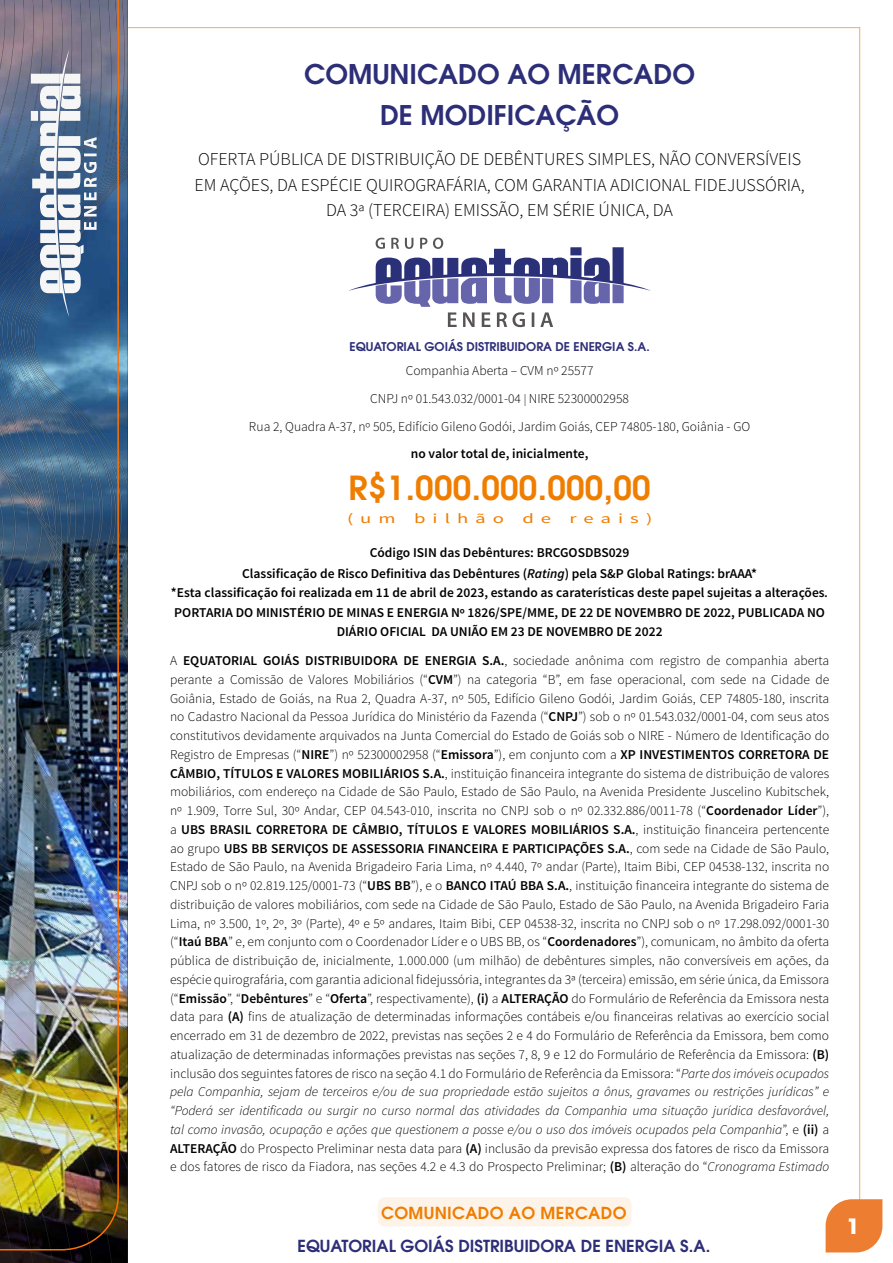
<style>
.page{position:relative;width:893px;height:1263px;background:#fff}
.page>*{position:absolute;margin:0;border:0;box-sizing:border-box;transform-origin:0 0}
.t1{font:600 33px "ITC Avant Garde Pro";letter-spacing:.01em;color:#ef7d00}
.t2{font:600 27px/41.4px "ITC Avant Garde Pro";color:#2d2e78;text-align:center}
.t3{font:700 21px "ITC Avant Garde Pro";color:#fff}
.t4{font:300 18px/25.2px "Source Sans Pro";color:#000;text-align:center}
.t5{font:600 16.5px "ITC Avant Garde Pro";color:#2d2e78}
.t6{font:600 16.5px "ITC Avant Garde Pro";letter-spacing:.02em;color:#ef7d00}
.t7{font:13.8px "Source Sans Pro";letter-spacing:.34em;color:#ef7d00;scale:1.5 1}
.t8{font:300 13.5px/18.8px "Source Sans Pro";color:#000;text-align:center}
.t9{font:600 13.5px/20.4px "Source Sans Pro";color:#000;text-align:center}
.t10{font:600 12px "ITC Avant Garde Pro";color:#2d2e78}
.s1{font-size:12px}
.s2{font-style:italic}
.s3{font-weight:300}
.s4{font-weight:600}
</style>
<div class="page">
<hr style="left:859px;top:27px;width:1px;height:1177px;background:#ef7d00">
<div style="left:378px;top:1197px;width:253px;height:29px;background:#fef3e8;border-radius:6px"></div>
<svg style="left:826px;top:1199px;width:56px;height:53px;background:#ee8945"></svg>
<hr style="left:60px;top:27px;width:799px;height:1px;background:#ef7d00">
<img style="left:125px;top:0;width:3px;height:104px">
<img style="left:0;top:1250px;width:112px;height:13px">
<img style="left:119px;top:1170px;width:9px;height:69px">
<img style="left:119px;top:978px;width:9px;height:33px">
<img style="left:119px;top:0;width:6px;height:104px">
<img style="left:119px;top:863px;width:9px;height:105px">
<img style="left:119px;top:104px;width:9px;height:29px">
<img style="left:119px;top:133px;width:9px;height:15px">
<img style="left:119px;top:148px;width:9px;height:8px">
<img style="left:119px;top:156px;width:9px;height:6px">
<img style="left:119px;top:162px;width:9px;height:5px">
<img style="left:119px;top:722px;width:9px;height:56px">
<svg style="left:119px;top:168px;width:9px;height:7px"></svg>
<img style="left:119px;top:661px;width:9px;height:61px">
<img style="left:119px;top:587px;width:9px;height:55px">
<img style="left:119px;top:175px;width:9px;height:400px">
<img style="left:0;top:0;width:119px;height:1250px">
<svg style="left:31px;top:50px;width:66px;height:267px"></svg>
<svg style="left:349px;top:238px;width:302px;height:89px"></svg>
<h2 class="t2" style="left:304px;top:53px;width:392px">COMUNICADO AO MERCADO<br>DE MODIFICAÇÃO</h2>
<h3 class="t4" style="left:195px;top:147px;width:612px">OFERTA PÚBLICA DE DISTRIBUIÇÃO DE DEBÊNTURES SIMPLES, NÃO CONVERSÍVEIS<br>EM AÇÕES, DA ESPÉCIE QUIROGRAFÁRIA, COM GARANTIA ADICIONAL FIDEJUSSÓRIA,<br>DA 3ª (TERCEIRA) EMISSÃO, EM SÉRIE ÚNICA, DA</h3>
<p class="t10" style="left:350px;top:339px;width:302px">EQUATORIAL GOIÁS DISTRIBUIDORA DE ENERGIA S.A.</p>
<p class="t8" style="left:249px;top:356px;width:503px;line-height:27.9px">Companhia Aberta – CVM nº 25577<br>CNPJ nº 01.543.032/0001-04 <span class="s1">|</span> NIRE 52300002958<br>Rua 2, Quadra A-37, nº 505, Edifício Gileno Godói, Jardim Goiás, CEP 74805-180, Goiânia - GO</p>
<p class="t9" style="left:411px;top:444px;width:179px">no valor total de, inicialmente,</p>
<h1 class="t1" style="left:349px;top:466px;width:303px">R$1.000.000.000,00</h1>
<p class="t7" style="left:347px;top:510px;width:34px">(um</p>
<p class="t7" style="left:414px;top:510px;width:62px">bilhão</p>
<p class="t7" style="left:522px;top:510px;width:21px">d e</p>
<p class="t7" style="left:569px;top:510px;width:57px">reais)</p>
<p class="t9" style="left:242px;top:543px;width:517px">Código ISIN das Debêntures: BRCGOSDBS029<br>Classificação de Risco Definitiva das Debêntures (<span class="s2">Rating</span>) pela S&amp;P Global Ratings: brAAA*</p>
<p class="t9" style="left:171px;top:582px;width:659px;text-align:left">*Esta classificação foi realizada em 11 de abril de 2023, estando as caraterísticas deste papel sujeitas a alterações<span class="s2">.<br></span>PORTARIA DO MINISTÉRIO DE MINAS E ENERGIA Nº 1826/SPE/MME, DE 22 DE NOVEMBRO DE 2022, PUBLICADA NO</p>
<p class="t9" style="left:170px;top:617px;width:661px;line-height:29.2px">DIÁRIO OFICIAL DA UNIÃO EM 23 DE NOVEMBRO DE 2022<br><span class="s3">A</span> EQUATORIAL GOIÁS DISTRIBUIDORA DE ENERGIA S.A.<span class="s3">, sociedade anônima com registro de companhia aberta</span></p>
<p class="t8" style="left:170px;top:670px;width:661px;text-align:justify">perante a Comissão de Valores Mobiliários (“<span class="s4">CVM</span>”) na categoria “B”, em fase operacional, com sede na Cidade de Goiânia, Estado de Goiás, na Rua 2, Quadra A-37, nº 505, Edifício Gileno Godói, Jardim Goiás, CEP 74805-180, inscrita no Cadastro Nacional da Pessoa Jurídica do Ministério da Fazenda (“<span class="s4">CNPJ</span>”) sob o nº 01.543.032/0001-04, com seus atos constitutivos devidamente arquivados na Junta Comercial do Estado de Goiás sob o NIRE - Número de Identificação do Registro de Empresas (“<span class="s4">NIRE</span>”) nº 52300002958 (“<span class="s4">Emissora</span>”), em conjunto com a <span class="s4">XP INVESTIMENTOS CORRETORA DE CÂMBIO, TÍTULOS E VALORES MOBILIÁRIOS S.A.</span>, instituição financeira integrante do sistema de distribuição de valores mobiliários, com endereço na Cidade de São Paulo, Estado de São Paulo, na Avenida Presidente Juscelino Kubitschek, nº 1.909, Torre Sul, 30º Andar, CEP 04.543-010, inscrita no CNPJ sob o nº 02.332.886/0011-78 (“<span class="s4">Coordenador Líder</span>”), a <span class="s4">UBS BRASIL CORRETORA DE CÂMBIO, TÍTULOS E VALORES MOBILIÁRIOS S.A.</span>, instituição financeira pertencente ao grupo <span class="s4">UBS BB SERVIÇOS DE ASSESSORIA FINANCEIRA E PARTICIPAÇÕES S.A.</span>, com sede na Cidade de São Paulo, Estado de São Paulo, na Avenida Brigadeiro Faria Lima, nº 4.440, 7º andar (Parte), Itaim Bibi, CEP 04538-132, inscrita no CNPJ sob o nº 02.819.125/0001-73 (“<span class="s4">UBS BB</span>”), e o <span class="s4">BANCO ITAÚ BBA S.A.</span>, instituição financeira integrante do sistema de distribuição de valores mobiliários, com sede na Cidade de São Paulo, Estado de São Paulo, na Avenida Brigadeiro Faria Lima, nº 3.500, 1º, 2º, 3º (Parte), 4º e 5º andares, Itaim Bibi, CEP 04538-32, inscrita no CNPJ sob o nº 17.298.092/0001-30 (“<span class="s4">Itaú BBA</span>” e, em conjunto com o Coordenador Líder e o UBS BB, os “<span class="s4">Coordenadores</span>”), comunicam, no âmbito da oferta pública de distribuição de, inicialmente, 1.000.000 (um milhão) de debêntures simples, não conversíveis em ações, da espécie quirografária, com garantia adicional fidejussória, integrantes da 3ª (terceira) emissão, em série única, da Emissora (“<span class="s4">Emissão</span>”, “<span class="s4">Debêntures</span>” e “<span class="s4">Oferta</span>”, respectivamente), <span class="s4">(i)</span> a <span class="s4">ALTERAÇÃO</span> do Formulário de Referência da Emissora nesta data para <span class="s4">(A)</span> fins de atualização de determinadas informações contábeis e/ou financeiras relativas ao exercício social encerrado em 31 de dezembro de 2022, previstas nas seções 2 e 4 do Formulário de Referência da Emissora, bem como atualização de determinadas informações previstas nas seções 7, 8, 9 e 12 do Formulário de Referência da Emissora: <span class="s4">(B) </span>inclusão dos seguintes fatores de risco na seção 4.1 do Formulário de Referência da Emissora: “<span class="s2">Parte dos imóveis ocupados pela Companhia, sejam de terceiros e/ou de sua propriedade estão sujeitos a ônus, gravames ou restrições jurídicas” e “Poderá ser identificada ou surgir no curso normal das atividades da Companhia uma situação jurídica desfavorável, tal como invasão, ocupação e ações que questionem a posse e/ou o uso dos imóveis ocupados pela Companhia</span>”, e <span class="s4">(ii)</span> a <span class="s4">ALTERAÇÃO</span> do Prospecto Preliminar nesta data para <span class="s4">(A)</span> inclusão da previsão expressa dos fatores de risco da Emissora e dos fatores de risco da Fiadora, nas seções 4.2 e 4.3 do Prospecto Preliminar; <span class="s4">(B)</span> alteração do “<span class="s2">Cronograma Estimado</span></p>
<p class="t6" style="left:381px;top:1202px;width:247px">COMUNICADO AO MERCADO</p>
<p class="t5" style="left:297px;top:1235px;width:414px">EQUATORIAL GOIÁS DISTRIBUIDORA DE ENERGIA S.A.</p>
<h3 class="t3" style="left:847px;top:1212px;width:14px">1</h3>
</div>
